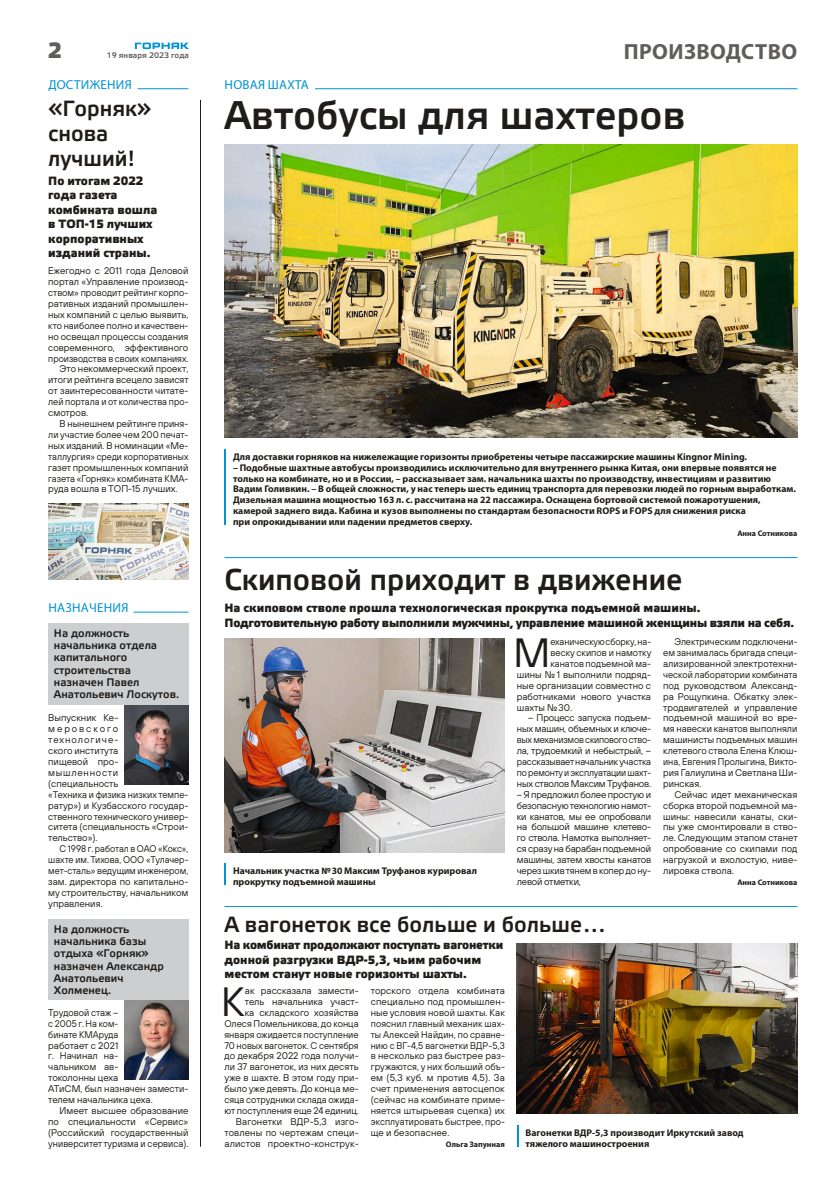
<style>
.page{position:relative;width:823px;height:1191px;background:#fff}
.page>*{position:absolute;margin:0;border:0;box-sizing:border-box;transform-origin:0 0}
.t1{font:40.8px "TT Hoves";color:#1f1c19}
.t2{font:40px "Elektra Medium Pro";color:#1f1c19}
.t3{font:30px "Elektra Medium Pro";color:#1f1c19}
.t4{font:22px/25px "Elektra Medium Pro";color:#1f1c19}
.t5{font:700 22px "Myriad Pro";letter-spacing:.02em;color:#605e5c}
.t6{font:700 22px "Elektra Medium Pro";color:#605e5c}
.t7{font:13px "Myriad Pro";letter-spacing:.02em;color:#0093d5}
.t8{font:700 12px/14.4px "Elektra Medium Pro";color:#1f1c19}
.t9{font:700 12px/14.4px "Elektra Medium Pro";letter-spacing:-.02em;color:#1f1c19}
.t10{font:11px/12.2px "Elektra Medium Pro";color:#1f1c19}
.t11{font:9.7px/10.9px "TT Hoves";color:#1f1c19;text-align:justify}
.t12{font:700 9.7px/10.9px "Myriad Pro";color:#1f1c19}
.t13{font:9.7px/10.9px "TT Hoves";color:#1f1c19;text-align:justify;scale:.94 1}
.t14{font:9.7px "TT Hoves";color:#1f1c19;scale:.95 1}
.t15{font:9.7px "TT Hoves";color:#1f1c19;scale:.96 1}
.t16{font:700 8px "Myriad Pro";color:#1f1c19}
.t17{font:8px "Elektra Medium Pro";color:#605e5c}
</style>
<div class="page">
<svg style="left:135px;top:43px;width:54px;height:6px"></svg>
<img style="left:124px;top:999px;width:64px;height:80px">
<div style="left:48px;top:919px;width:140px;height:80px;background:#ccced0"></div>
<hr style="left:200px;top:100px;width:1px;height:1046px;background:#1f1c19">
<hr style="left:137px;top:88px;width:51px;height:1px;background:#0093d5">
<img style="left:224px;top:145px;width:573px;height:293px">
<hr style="left:315px;top:88px;width:482px;height:1px;background:#0093d5">
<hr style="left:224px;top:449px;width:2px;height:76px;background:#0093d5">
<hr style="left:224px;top:906px;width:573px;height:1px;background:#0093d5">
<img style="left:516px;top:943px;width:281px;height:171px">
<hr style="left:224px;top:864px;width:2px;height:21px;background:#0093d5">
<hr style="left:516px;top:1125px;width:2px;height:21px;background:#0093d5">
<hr style="left:224px;top:557px;width:573px;height:1px;background:#0093d5">
<img style="left:224px;top:639px;width:280px;height:213px">
<img style="left:48px;top:503px;width:140px;height:76px">
<hr style="left:134px;top:612px;width:54px;height:1px;background:#0093d5">
<img style="left:124px;top:705px;width:64px;height:79px">
<div style="left:48px;top:623px;width:140px;height:82px;background:#ccced0"></div>
<h3 class="t6" style="left:48px;top:38px;width:15px">2</h3>
<p class="t17" style="left:107px;top:51px;width:84px">19 января 2023 года</p>
<h3 class="t5" style="left:623px;top:37px;width:175px">ПРОИЗВОДСТВО</h3>
<h3 class="t7" style="left:48px;top:77px;width:85px">ДОСТИЖЕНИЯ</h3>
<h3 class="t7" style="left:224px;top:77px;width:86px">НОВАЯ ШАХТА</h3>
<h2 class="t2" style="left:224px;top:94px;width:462px">Автобусы для шахтеров</h2>
<h3 class="t4" style="left:48px;top:96px;width:105px">«Горняк» снова лучший!</h3>
<p class="t8" style="left:48px;top:174px;width:111px">По итогам 2022 года газета комбината вошла в ТОП-15 лучших корпоративных изданий страны.</p>
<p class="t11" style="left:48px;top:265px;width:142px">Ежегодно с 2011 года Деловой</p>
<p class="t11" style="left:48px;top:276px;width:142px">портал «Управление производ-</p>
<p class="t11" style="left:48px;top:287px;width:142px">ством» проводит рейтинг корпо-</p>
<p class="t11" style="left:48px;top:298px;width:142px">ративных изданий промышлен-</p>
<p class="t11" style="left:48px;top:309px;width:142px">ных компаний с целью выявить,</p>
<p class="t15" style="left:48px;top:319px;width:147px">кто наиболее полно и качествен-</p>
<p class="t11" style="left:48px;top:331px;width:142px">но освещал процессы создания</p>
<p class="t11" style="left:48px;top:342px;width:142px">современного, эффективного</p>
<p class="t14" style="left:48px;top:352px;width:149px">производства в своих компаниях.</p>
<p class="t11" style="left:60px;top:363px;width:130px">Это некоммерческий проект,</p>
<p class="t11" style="left:48px;top:374px;width:142px">итоги рейтинга всецело зависят</p>
<p class="t11" style="left:48px;top:385px;width:142px">от заинтересованности читате-</p>
<p class="t14" style="left:48px;top:396px;width:149px">лей портала и от количества про-</p>
<p class="t11" style="left:48px;top:407px;width:41px">смотров.</p>
<p class="t11" style="left:60px;top:418px;width:130px">В нынешнем рейтинге приня-</p>
<p class="t11" style="left:48px;top:429px;width:142px">ли участие более чем 200 печат-</p>
<p class="t11" style="left:48px;top:440px;width:142px">ных изданий. В номинации «Ме-</p>
<p class="t13" style="left:48px;top:451px;width:150px">таллургия» среди корпоративных</p>
<p class="t11" style="left:48px;top:461px;width:142px">газет промышленных компаний</p>
<p class="t15" style="left:48px;top:472px;width:147px">газета «Горняк» комбината КМА-</p>
<p class="t11" style="left:48px;top:483px;width:131px">руда вошла в ТОП-15 лучших.</p>
<h3 class="t7" style="left:48px;top:600px;width:81px">НАЗНАЧЕНИЯ</h3>
<p class="t10" style="left:54px;top:627px;width:127px">На должность начальника отдела капитального строительства назначен Павел<br>Анатольевич Лоскутов.</p>
<p class="t11" style="left:48px;top:712px;width:142px;text-align:left">Выпускник Ке&shy;меровского технологиче-<br>ского института<br>пищевой про&shy;мышленности (специальность<br>«Техника и физика низких темпе&shy;ратур») и Кузбасского государ&shy;ственного технического универ&shy;ситета (специальность «Строи&shy;тельство»).</p>
<p class="t13" style="left:48px;top:843px;width:151px;text-indent:11px">С 1998 г. работал в ОАО «Кокс», шахте им. Тихова, ООО «Тулачер&shy;мет-сталь» ведущим инженером, зам. директора по капитально&shy;му строительству, начальником управления.</p>
<p class="t10" style="left:54px;top:923px;width:111px">На должность начальника базы отдыха «Горняк» назначен Александр<br>Анатольевич<br>Холменец.</p>
<p class="t11" style="left:48px;top:1006px;width:142px;text-align:left">Трудовой стаж –<br>с 2005 г. На ком-<br>бинате КМАруда<br>работает с 2021<br>г. Начинал на-<br>чальником ав-<br>токолонны цеха<br>АТиСМ, был назначен замести&shy;телем начальника цеха.</p>
<p class="t11" style="left:48px;top:1105px;width:142px;text-indent:11px">Имеет высшее образование по специальности «Сервис» (Российский государственный университет туризма и сервиса).</p>
<p class="t12" style="left:233px;top:451px;width:515px">Для доставки горняков на нижележащие горизонты приобретены четыре пассажирские машины Kingnor Mining.</p>
<p class="t12" style="left:233px;top:461px;width:564px">– Подобные шахтные автобусы производились исключительно для внутреннего рынка Китая, они впервые появятся не только на комбинате, но и в России, – рассказывает зам. начальника шахты по производству, инвестициям и развитию Вадим Голивкин. – В общей сложности, у нас теперь шесть единиц транспорта для перевозки людей по горным выработкам.<br>Дизельная машина мощностью 163 л. с. рассчитана на 22 пассажира. Оснащена бортовой системой пожаротушения, камерой заднего вида. Кабина и кузов выполнены по стандартам безопасности ROPS и FOPS для снижения риска<br>при опрокидывании или падении предметов сверху.</p>
<p class="t16" style="left:737px;top:528px;width:62px">Анна Сотникова</p>
<h3 class="t3" style="left:224px;top:564px;width:459px">Скиповой приходит в движение</h3>
<p class="t9" style="left:224px;top:601px;width:571px">На скиповом стволе прошла технологическая прокрутка подъемной машины.<br>Подготовительную работу выполнили мужчины, управление машиной женщины взяли на себя.</p>
<p class="t12" style="left:233px;top:865px;width:245px">Начальник участка №30 Максим Труфанов курировал прокрутку подъемной машины</p>
<h1 class="t1" style="left:513px;top:627px;width:38px">М</h1>
<p class="t13" style="left:550px;top:636px;width:108px">еханическую сборку, на-</p>
<p class="t11" style="left:550px;top:647px;width:102px">веску скипов и намотку</p>
<p class="t11" style="left:550px;top:658px;width:102px">канатов подъемной ма-</p>
<p class="t11" style="left:516px;top:669px;width:136px">шины № 1 выполнили подряд-</p>
<p class="t11" style="left:516px;top:679px;width:136px">ные организации совместно с</p>
<p class="t11" style="left:516px;top:690px;width:136px">работниками нового участка</p>
<p class="t11" style="left:516px;top:701px;width:57px">шахты №30.</p>
<p class="t11" style="left:516px;top:712px;width:136px;text-indent:11px">– Процесс запуска подъем&shy;ных машин, объемных и ключе&shy;вых механизмов скипового ство&shy;ла, трудоемкий и небыстрый, – рассказывает начальник участка по ремонту и эксплуатации шахт&shy;ных стволов Максим Труфанов.</p>
<p class="t11" style="left:516px;top:788px;width:136px">– Я предложил более простую и безопасную технологию намот&shy;ки канатов, мы ее опробовали на большой машине клетево&shy;го ствола. Намотка выполняет&shy;ся сразу на барабан подъемной машины, затем хвосты канатов через шкив тянем в копер до ну&shy;левой отметки,</p>
<h3 class="t4" style="left:224px;top:912px;width:383px">А вагонеток все больше и больше…</h3>
<p class="t8" style="left:224px;top:938px;width:280px">На комбинат продолжают поступать вагонетки донной разгрузки ВДР-5,3, чьим рабочим местом станут новые горизонты шахты.</p>
<p class="t13" style="left:662px;top:636px;width:144px;text-indent:11px">Электрическим подключени&shy;ем занималась бригада специ&shy;ализированной электротехни&shy;ческой лаборатории комбината под руководством Александ&shy;ра Рощупкина. Обкатку элек&shy;тродвигателей и управление подъемной машиной во вре&shy;мя навески канатов выполняли машинисты подъемных машин клетевого ствола Елена Клюш&shy;ина, Евгения Пролыгина, Викто&shy;рия Галиулина и Светлана Ши&shy;ринская.</p>
<p class="t11" style="left:662px;top:788px;width:136px;text-indent:11px">Сейчас идет механическая сборка второй подъемной ма&shy;шины: навесили канаты, ски&shy;пы уже смонтировали в ство&shy;ле. Следующим этапом станет опробование со скипами под нагрузкой и вхолостую, ниве&shy;лировка ствола.</p>
<p class="t16" style="left:737px;top:877px;width:62px">Анна Сотникова</p>
<h1 class="t1" style="left:221px;top:976px;width:25px">К</h1>
<p class="t11" style="left:224px;top:985px;width:136px;text-align:right">ак рассказала замести&shy;тель начальника участ-<br>ка складского хозяйства<br>Олеся Помельникова, до конца января ожидается поступление<br>70 новых вагонеток. С сентября до декабря 2022 года получи&shy;ли 37 вагонеток, из них десять уже в шахте. В этом году при&shy;было уже девять. До конца ме&shy;сяца сотрудники склада ожида&shy;ют поступления еще 24 единиц.<br>Вагонетки ВДР-5,3 изго&shy;товлены по чертежам специ&shy;алистов проектно-конструк-</p>
<p class="t11" style="left:370px;top:985px;width:136px">торского отдела комбината специально под промышлен&shy;ные условия новой шахты. Как пояснил главный механик шах&shy;ты Алексей Найдин, по сравне&shy;нию с ВГ-4,5 вагонетки ВДР-5,3 в несколько раз быстрее раз&shy;гружаются, у них больший объ&shy;ем (5,3 куб. м против 4,5). За счет применения автосцепок (сейчас на комбинате приме&shy;няется штырьевая сцепка) их эксплуатировать быстрее, про&shy;ще и безопаснее.</p>
<p class="t16" style="left:445px;top:1138px;width:60px">Ольга Запунная</p>
<p class="t12" style="left:525px;top:1126px;width:219px">Вагонетки ВДР-5,3 производит Иркутский завод тяжелого машиностроения</p>
</div>
